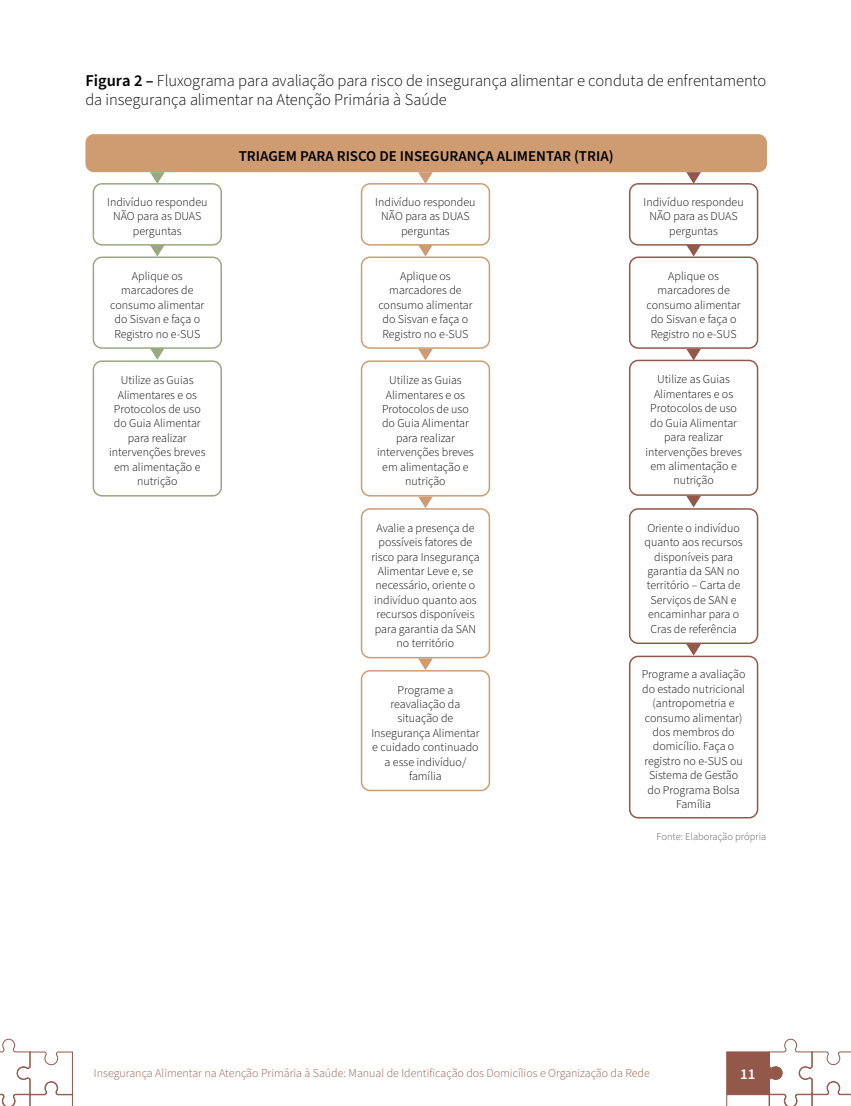
<style>
.page{position:relative;width:851px;height:1106px;background:#fff}
.page>*{position:absolute;margin:0;border:0;box-sizing:border-box;transform-origin:0 0}
.t1{font:300 16.5px/19.8px "Source Sans Pro";letter-spacing:-.005em;color:#000}
.t2{font:600 15px "Source Sans Pro";color:#000}
.t3{font:600 15px "Source Sans Pro";color:#fff}
.t4{font:300 12px/14.4px "Source Sans Pro";color:#000;text-align:center}
.t5{font:300 12px "Source Sans Pro";color:#93584a}
.t6{font:300 10.5px "Source Sans Pro";color:#575756}
.s1{font-weight:600}
</style>
<div class="page">
<svg style="left:0;top:1038px;width:73px;height:68px"></svg>
<svg style="left:726px;top:1038px;width:124px;height:68px"></svg>
<div style="left:85px;top:134px;width:681px;height:38px;background:#cf9c71;border-radius:9px"></div>
<svg style="left:150px;top:172px;width:15px;height:11px"></svg>
<svg style="left:150px;top:246px;width:14px;height:10px"></svg>
<svg style="left:150px;top:349px;width:14px;height:11px"></svg>
<div style="left:93px;top:183px;width:129px;height:63px;border:2px solid #9aa87f;border-radius:9px"></div>
<div style="left:93px;top:256px;width:129px;height:93px;border:2px solid #9aa87f;border-radius:9px"></div>
<div style="left:93px;top:360px;width:129px;height:136px;border:2px solid #9aa87f;border-radius:9px"></div>
<svg style="left:418px;top:172px;width:15px;height:11px"></svg>
<svg style="left:419px;top:246px;width:13px;height:10px"></svg>
<svg style="left:418px;top:349px;width:15px;height:11px"></svg>
<svg style="left:418px;top:496px;width:15px;height:12px"></svg>
<svg style="left:418px;top:658px;width:15px;height:12px"></svg>
<div style="left:361px;top:183px;width:129px;height:63px;border:2px solid #cf9c71;border-radius:9px"></div>
<div style="left:361px;top:256px;width:129px;height:93px;border:2px solid #cf9c71;border-radius:9px"></div>
<div style="left:361px;top:360px;width:129px;height:136px;border:2px solid #cf9c71;border-radius:9px"></div>
<div style="left:361px;top:508px;width:129px;height:150px;border:2px solid #cf9c71;border-radius:9px"></div>
<div style="left:361px;top:670px;width:129px;height:121px;border:2px solid #cf9c71;border-radius:9px"></div>
<svg style="left:686px;top:172px;width:14px;height:11px"></svg>
<svg style="left:687px;top:246px;width:13px;height:10px"></svg>
<svg style="left:686px;top:349px;width:14px;height:11px"></svg>
<svg style="left:686px;top:496px;width:14px;height:11px"></svg>
<svg style="left:686px;top:644px;width:14px;height:11px"></svg>
<div style="left:629px;top:183px;width:129px;height:63px;border:2px solid #93584a;border-radius:9px"></div>
<div style="left:629px;top:256px;width:129px;height:93px;border:2px solid #93584a;border-radius:9px"></div>
<div style="left:629px;top:360px;width:129px;height:136px;border:2px solid #93584a;border-radius:9px"></div>
<div style="left:629px;top:508px;width:129px;height:136px;border:2px solid #93584a;border-radius:9px"></div>
<div style="left:629px;top:655px;width:129px;height:163px;border:2px solid #93584a;border-radius:9px"></div>
<h1 class="t1" style="left:85px;top:71px;width:682px"><span class="s1">Figura 2 –</span> Fluxograma para avaliação para risco de insegurança alimentar e conduta de enfrentamento da insegurança alimentar na Atenção Primária à Saúde</h1>
<p class="t4" style="left:107px;top:195px;width:102px">Indivíduo respondeu<br>NÃO para as DUAS perguntas</p>
<p class="t4" style="left:110px;top:269px;width:96px">Aplique os marcadores de consumo alimentar do Sisvan e faça o<br>Registro no e-SUS</p>
<p class="t4" style="left:109px;top:373px;width:98px">Utilize as Guias<br>Alimentares e os<br>Protocolos de uso do Guia Alimentar para realizar intervenções breves em alimentação e nutrição</p>
<p class="t2" style="left:239px;top:146px;width:376px">TRIAGEM PARA RISCO DE INSEGURANÇA ALIMENTAR (TRIA)</p>
<p class="t4" style="left:375px;top:195px;width:102px">Indivíduo respondeu<br>NÃO para as DUAS perguntas</p>
<p class="t4" style="left:378px;top:269px;width:96px">Aplique os marcadores de consumo alimentar do Sisvan e faça o<br>Registro no e-SUS</p>
<p class="t4" style="left:377px;top:373px;width:98px">Utilize as Guias<br>Alimentares e os<br>Protocolos de uso do Guia Alimentar para realizar intervenções breves em alimentação e nutrição</p>
<p class="t4" style="left:371px;top:521px;width:110px">Avalie a presença de possíveis fatores de risco para Insegurança<br>Alimentar Leve e, se necessário, oriente o indivíduo quanto aos recursos disponíveis para garantia da SAN no território</p>
<p class="t4" style="left:371px;top:682px;width:110px">Programe a reavaliação da situação de<br>Insegurança Alimentar e cuidado continuado a esse indivíduo/ família</p>
<p class="t4" style="left:643px;top:195px;width:102px">Indivíduo respondeu<br>NÃO para as DUAS perguntas</p>
<p class="t4" style="left:646px;top:269px;width:96px">Aplique os marcadores de consumo alimentar do Sisvan e faça o<br>Registro no e-SUS</p>
<p class="t4" style="left:645px;top:373px;width:98px">Utilize as Guias<br>Alimentares e os<br>Protocolos de uso do Guia Alimentar para realizar intervenções breves em alimentação e nutrição</p>
<p class="t4" style="left:644px;top:521px;width:100px">Oriente o indivíduo quanto aos recursos disponíveis para garantia da SAN no território – Carta de<br>Serviços de SAN e encaminhar para o<br>Cras de referência</p>
<p class="t4" style="left:641px;top:667px;width:105px">Programe a avaliação do estado nutricional (antropometria e consumo alimentar) dos membros do domicílio. Faça o registro no e-SUS ou<br>Sistema de Gestão do Programa Bolsa<br>Família</p>
<p class="t6" style="left:656px;top:829px;width:111px">Fonte: Elaboração própria</p>
<p class="t5" style="left:94px;top:1065px;width:557px">Insegurança Alimentar na Atenção Primária à Saúde: Manual de Identificação dos Domicílios e Organização da Rede</p>
<p class="t3" style="left:740px;top:1063px;width:17px">11</p>
</div>
